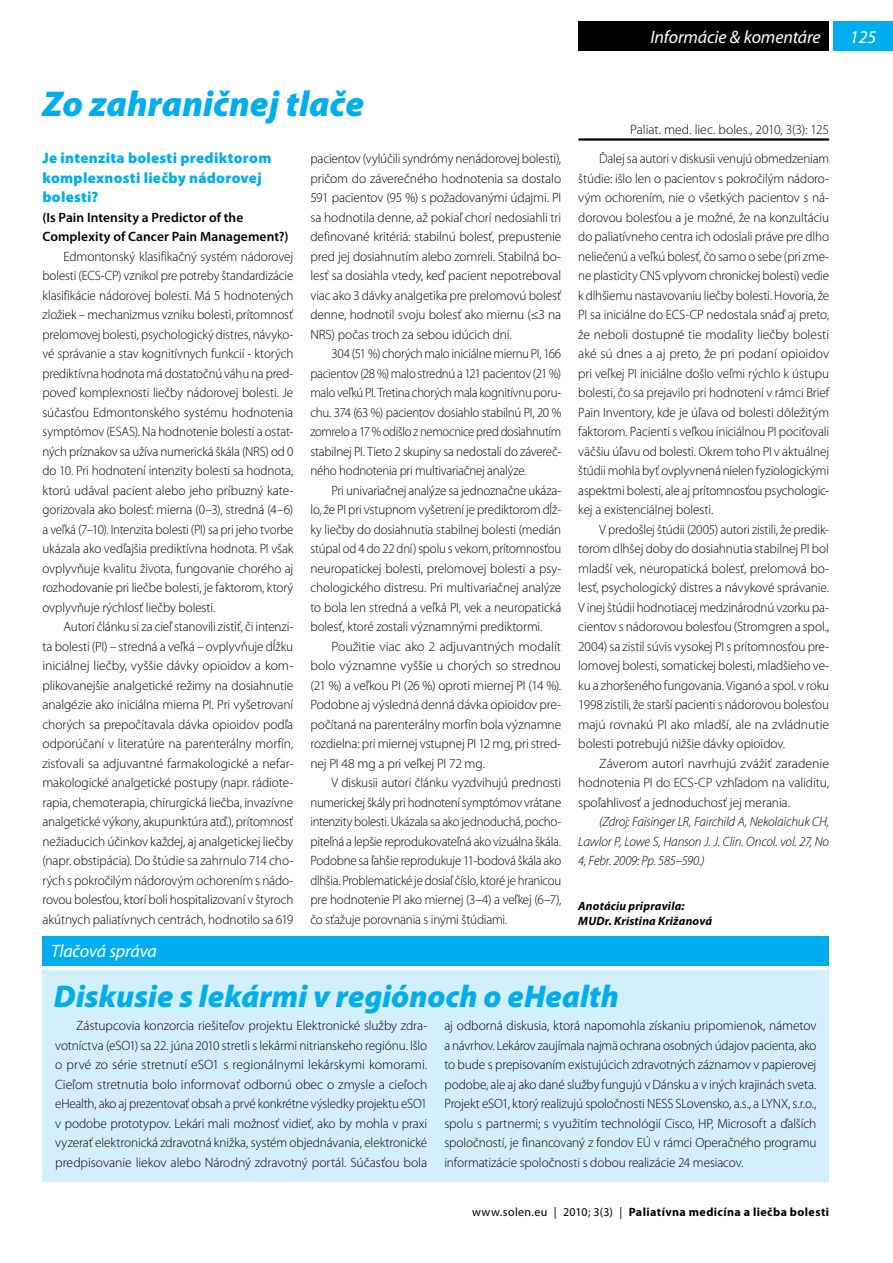
<style>
.page{position:relative;width:893px;height:1263px;background:#fff}
.page>*{position:absolute;margin:0;border:0;box-sizing:border-box;transform-origin:0 0}
.t1{font:italic 900 36px "Myriad Pro";color:#00aeef}
.t2{font:italic 900 31.5px "Myriad Pro";color:#00aeef}
.t3{font:italic 18px "Myriad Pro";letter-spacing:-.01em;color:#fff}
.t4{font:900 15px/19.5px "Myriad Pro";letter-spacing:.02em;color:#00aeef}
.t5{font:300 13.5px/19.5px "Myriad Pro";letter-spacing:-.01em;color:#000;text-align:justify}
.t6{font:300 13.5px/19.5px "Myriad Pro";letter-spacing:-.01em;color:#000;text-align:justify;scale:.96 1}
.t7{font:300 13.5px/19.5px "Myriad Pro";letter-spacing:-.01em;color:#000;text-align:justify;scale:.95 1}
.t8{font:italic 300 13.5px/19.5px "Myriad Pro";letter-spacing:-.015em;color:#000;text-align:justify}
.t9{font:600 13.5px/19.5px "Myriad Pro";letter-spacing:.005em;color:#000}
.t10{font:700 12px "Myriad Pro";letter-spacing:.035em;color:#000}
.t11{font:italic 700 12px/15px "Myriad Pro";letter-spacing:.015em;color:#000}
.s1{font-weight:400}
</style>
<div class="page">
<div style="left:833px;top:21px;width:60px;height:30px;background:#00aeef"></div>
<div style="left:578px;top:21px;width:251px;height:30px;background:#000"></div>
<hr style="left:578px;top:138px;width:251px;height:3px;background:#000">
<div style="left:43px;top:936px;width:786px;height:29px;background:#00aeef"></div>
<div style="left:43px;top:971px;width:786px;height:211px;background:#d4effc"></div>
<h3 class="t3" style="left:650px;top:26px;width:172px">Informácie &amp; komentáre</h3>
<h1 class="t1" style="left:43px;top:80px;width:323px">Zo zahraničnej tlače</h1>
<p class="t4" style="left:43px;top:148px;width:230px">Je intenzita bolesti prediktorom komplexnosti liečby nádorovej bolesti?</p>
<p class="t9" style="left:43px;top:207px;width:247px">(Is Pain Intensity a Predictor of the<br>Complexity of Cancer Pain Management?)</p>
<p class="t5" style="left:43px;top:246px;width:252px;text-indent:21px">Edmontonský klasifikačný systém nádorovej bolesti (ECS-CP) vznikol pre potreby štandardizácie klasifikácie nádorovej bolesti. Má 5 hodnotených zložiek – mechanizmus vzniku bolesti, prítomnosť prelomovej bolesti, psychologický distres, návyko&shy;vé správanie a stav kognitívnych funkcií - ktorých prediktívna hodnota má dostatočnú váhu na pred&shy;poveď komplexnosti liečby nádorovej bolesti. Je súčasťou Edmontonského systému hodnotenia symptómov (ESAS). Na hodnotenie bolesti a ostat&shy;ných príznakov sa užíva numerická škála (NRS) od 0 do 10. Pri hodnotení intenzity bolesti sa hodnota, ktorú udával pacient alebo jeho príbuzný kate&shy;gorizovala ako bolesť: mierna (0–3), stredná (4–6) a veľká (7–10). Intenzita bolesti (PI) sa pri jeho tvorbe ukázala ako vedľajšia prediktívna hodnota. PI však ovplyvňuje kvalitu života, fungovanie chorého aj rozhodovanie pri liečbe bolesti, je faktorom, ktorý ovplyvňuje rýchlosť liečby bolesti.</p>
<p class="t5" style="left:43px;top:617px;width:252px;text-indent:21px">Autori článku si za cieľ stanovili zistiť, či intenzi&shy;ta bolesti (PI) – stredná a veľká – ovplyvňuje dĺžku iniciálnej liečby, vyššie dávky opioidov a kom&shy;plikovanejšie analgetické režimy na dosiahnutie analgézie ako iniciálna mierna PI. Pri vyšetrovaní chorých sa prepočítavala dávka opioidov podľa odporúčaní v literatúre na parenterálny morfín, zisťovali sa adjuvantné farmakologické a nefar&shy;makologické analgetické postupy (napr. rádiote&shy;rapia, chemoterapia, chirurgická liečba, invazívne analgetické výkony, akupunktúra atď.), prítomnosť nežiaducich účinkov každej, aj analgetickej liečby (napr. obstipácia). Do štúdie sa zahrnulo 714 cho&shy;rých s pokročilým nádorovým ochorením s nádo&shy;rovou bolesťou, ktorí boli hospitalizovaní v štyroch akútnych paliatívnych centrách, hodnotilo sa 619</p>
<h3 class="t3" style="left:51px;top:940px;width:107px">Tlačová správa</h3>
<p class="t5" style="left:310px;top:149px;width:252px">pacientov (vylúčili syndrómy nenádorovej bolesti), pričom do záverečného hodnotenia sa dostalo 591 pacientov (95 %) s požadovanými údajmi. PI sa hodnotila denne, až pokiaľ chorí nedosiahli tri definované kritériá: stabilnú bolesť, prepustenie pred jej dosiahnutím alebo zomreli. Stabilná bo&shy;lesť sa dosiahla vtedy, keď pacient nepotreboval viac ako 3 dávky analgetika pre prelomovú bolesť denne, hodnotil svoju bolesť ako miernu (≤3 na NRS) počas troch za sebou idúcich dní.</p>
<p class="t7" style="left:310px;top:344px;width:266px;text-indent:21px">304 (51 %) chorých malo iniciálne miernu PI, 166 pacientov (28 %) malo strednú a 121 pacientov (21 %) malo veľkú PI. Tretina chorých mala kognitívnu poru&shy;chu. 374 (63 %) pacientov dosiahlo stabilnú PI, 20 % zomrelo a 17 % odišlo z nemocnice pred dosiahnutím stabilnej PI. Tieto 2 skupiny sa nedostali do závereč&shy;ného hodnotenia pri multivariačnej analýze.</p>
<p class="t6" style="left:310px;top:480px;width:263px;text-indent:21px">Pri univariačnej analýze sa jednoznačne ukáza&shy;lo, že PI pri vstupnom vyšetrení je prediktorom dĺž&shy;ky liečby do dosiahnutia stabilnej bolesti (medián stúpal od 4 do 22 dní) spolu s vekom, prítomnosťou neuropatickej bolesti, prelomovej bolesti a psy&shy;chologického distresu. Pri multivariačnej analýze to bola len stredná a veľká PI, vek a neuropatická bolesť, ktoré zostali významnými prediktormi.</p>
<p class="t5" style="left:310px;top:636px;width:252px;text-indent:21px">Použitie viac ako 2 adjuvantných modalít bolo významne vyššie u chorých so strednou (21 %) a veľkou PI (26 %) oproti miernej PI (14 %).<br>Podobne aj výsledná denná dávka opioidov pre&shy;počítaná na parenterálny morfín bola významne rozdielna: pri miernej vstupnej PI 12 mg, pri stred&shy;nej PI 48 mg a pri veľkej PI 72 mg.</p>
<p class="t5" style="left:310px;top:773px;width:252px;text-indent:21px">V diskusii autori článku vyzdvihujú prednosti numerickej škály pri hodnotení symptómov vrátane intenzity bolesti. Ukázala sa ako jednoduchá, pocho&shy;piteľná a lepšie reprodukovateľná ako vizuálna škála.<br>Podobne sa ľahšie reprodukuje 11-bodová škála ako dlhšia. Problematické je dosiaľ číslo, ktoré je hranicou pre hodnotenie PI ako miernej (3–4) a veľkej (6–7), čo sťažuje porovnania s inými štúdiami.</p>
<p class="t5" style="left:630px;top:120px;width:201px">Paliat. med. liec. boles., 2010, 3(3): 125</p>
<p class="t5" style="left:578px;top:149px;width:252px;text-indent:21px">Ďalej sa autori v diskusii venujú obmedzeniam štúdie: išlo len o pacientov s pokročilým nádoro&shy;vým ochorením, nie o všetkých pacientov s ná&shy;dorovou bolesťou a je možné, že na konzultáciu do paliatívneho centra ich odoslali práve pre dlho neliečenú a veľkú bolesť, čo samo o sebe (pri zme&shy;ne plasticity CNS vplyvom chronickej bolesti) vedie k dlhšiemu nastavovaniu liečby bolesti. Hovoria, že PI sa iniciálne do ECS-CP nedostala snáď aj preto, že neboli dostupné tie modality liečby bolesti aké sú dnes a aj preto, že pri podaní opioidov pri veľkej PI iniciálne došlo veľmi rýchlo k ústupu bolesti, čo sa prejavilo pri hodnotení v rámci Brief Pain Inventory, kde je úľava od bolesti dôležitým faktorom. Pacienti s veľkou iniciálnou PI pociťovali väčšiu úľavu od bolesti. Okrem toho PI v aktuálnej štúdii mohla byť ovplyvnená nielen fyziologickými aspektmi bolesti, ale aj prítomnosťou psychologic&shy;kej a existenciálnej bolesti.</p>
<p class="t5" style="left:578px;top:519px;width:252px;text-indent:21px">V predošlej štúdii (2005) autori zistili, že predik&shy;torom dlhšej doby do dosiahnutia stabilnej PI bol mladší vek, neuropatická bolesť, prelomová bo&shy;lesť, psychologický distres a návykové správanie.<br>V inej štúdii hodnotiacej medzinárodnú vzorku pa&shy;cientov s nádorovou bolesťou (Stromgren a spol., 2004) sa zistil súvis vysokej PI s prítomnosťou pre&shy;lomovej bolesti, somatickej bolesti, mladšieho ve&shy;ku a zhoršeného fungovania. Viganó a spol. v roku 1998 zistili, že starší pacienti s nádorovou bolesťou majú rovnakú PI ako mladší, ale na zvládnutie bolesti potrebujú nižšie dávky opioidov.</p>
<p class="t5" style="left:578px;top:753px;width:252px;text-indent:21px">Záverom autori navrhujú zvážiť zaradenie hodnotenia PI do ECS-CP vzhľadom na validitu, spoľahlivosť a jednoduchosť jej merania.</p>
<p class="t8" style="left:578px;top:812px;width:252px;text-indent:21px">(Zdroj: Faisinger LR, Fairchild A, Nekolaichuk CH, Lawlor P, Lowe S, Hanson J. J. Clin. Oncol. vol. 27, No 4, Febr. 2009: Pp. 585–590.)</p>
<p class="t11" style="left:578px;top:898px;width:135px">Anotáciu pripravila:<br>MUDr. Kristina Križanová</p>
<h2 class="t2" style="left:54px;top:975px;width:566px">Diskusie s lekármi v regiónoch o eHealth</h2>
<p class="t5" style="left:55px;top:1016px;width:374px;text-indent:21px">Zástupcovia konzorcia riešiteľov projektu Elektronické služby zdra&shy;votníctva (eSO1) sa 22. júna 2010 stretli s lekármi nitrianskeho regiónu. Išlo o prvé zo série stretnutí eSO1 s regionálnymi lekárskymi komorami.<br>Cieľom stretnutia bolo informovať odbornú obec o zmysle a cieľoch eHealth, ako aj prezentovať obsah a prvé konkrétne výsledky projektu eSO1 v podobe prototypov. Lekári mali možnosť vidieť, ako by mohla v praxi vyzerať elektronická zdravotná knižka, systém objednávania, elektronické predpisovanie liekov alebo Národný zdravotný portál. Súčasťou bola</p>
<p class="t5" style="left:444px;top:1016px;width:374px">aj odborná diskusia, ktorá napomohla získaniu pripomienok, námetov a návrhov. Lekárov zaujímala najmä ochrana osobných údajov pacienta, ako to bude s prepisovaním existujúcich zdravotných záznamov v papierovej podobe, ale aj ako dané služby fungujú v Dánsku a v iných krajinách sveta.<br>Projekt eSO1, ktorý realizujú spoločnosti NESS SLovensko, a.s., a LYNX, s.r.o., spolu s partnermi; s využitím technológií Cisco, HP, Microsoft a ďalších spoločností, je financovaný z fondov EÚ v rámci Operačného programu informatizácie spoločnosti s dobou realizácie 24 mesiacov.</p>
<p class="t10" style="left:472px;top:1204px;width:359px"><span class="s1">www.solen.eu | 2010; 3(3) |</span> Paliatívna medicína a liečba bolesti</p>
<h3 class="t3" style="left:850px;top:26px;width:28px">125</h3>
</div>
